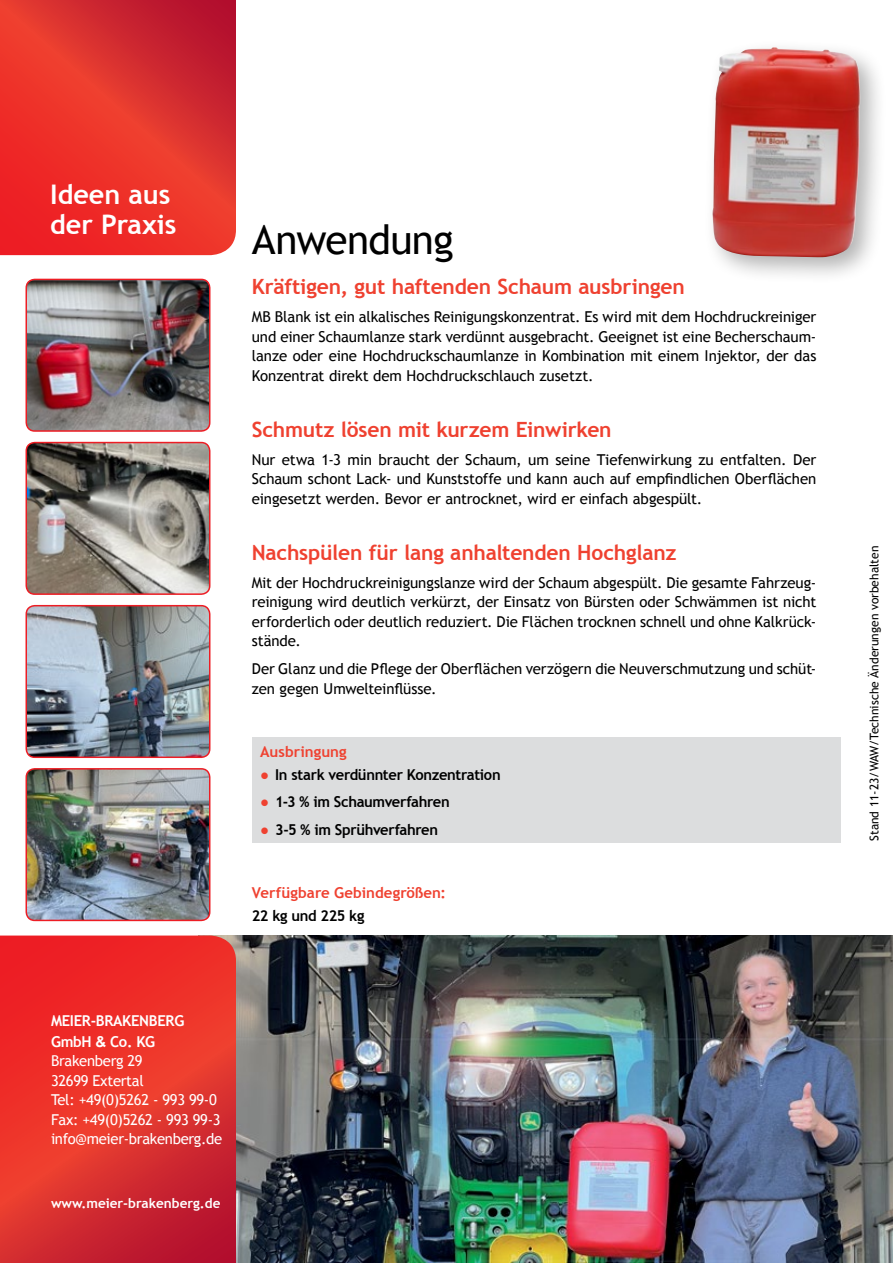
<style>
.page{position:relative;width:893px;height:1263px;background:#fff}
.page>*{position:absolute;margin:0;border:0;box-sizing:border-box;transform-origin:0 0}
.t1{font:40.5px "Trebuchet MS";letter-spacing:-.015em;color:#000}
.t2{font:700 27px/30px "Trebuchet MS";color:#fff}
.t3{font:700 21px "Trebuchet MS";letter-spacing:-.01em;color:#ef4130}
.t4{font:15px/19.5px "Trebuchet MS";letter-spacing:-.005em;color:#000;text-align:justify}
.t5{font:15px/19.5px "Trebuchet MS";letter-spacing:-.02em;color:#fff}
.t6{font:700 15px "Trebuchet MS";letter-spacing:-.02em;color:#000}
.t7{font:700 15px "Trebuchet MS";letter-spacing:.005em;color:#ef4130}
.t8{font:700 15px/21px "Trebuchet MS";letter-spacing:-.02em;color:#fff}
.t9{font:700 13.5px "Trebuchet MS";color:#fff}
.t10{font:12px "Trebuchet MS";color:#000}
.s1{font-weight:400;color:#ef4130}
.s2{font-family:"Arial"}
</style>
<div class="page">
<img style="left:236px;top:935px;width:657px;height:328px">
<div style="left:252px;top:738px;width:589px;height:105px;background:#dcddde"></div>
<img style="left:26px;top:769px;width:184px;height:151px">
<div style="left:26px;top:768px;width:184px;height:153px;border:2px solid #ed1d24;border-radius:9px"></div>
<img style="left:26px;top:279px;width:184px;height:152px">
<div style="left:26px;top:279px;width:184px;height:153px;border:2px solid #ed1d24;border-radius:9px"></div>
<svg style="left:0;top:0;width:236px;height:255px;background:#e22e2c"></svg>
<svg style="left:0;top:935px;width:236px;height:328px;background:#e12d2c"></svg>
<img style="left:26px;top:606px;width:184px;height:151px">
<div style="left:26px;top:605px;width:184px;height:153px;border:2px solid #ed1d24;border-radius:9px"></div>
<div style="left:703px;top:38px;width:185px;height:247px;background:#000;opacity:.3"></div>
<img style="left:712px;top:47px;width:148px;height:210px">
<img style="left:26px;top:443px;width:184px;height:151px">
<div style="left:26px;top:442px;width:184px;height:153px;border:2px solid #ed1d24;border-radius:9px"></div>
<h2 class="t2" style="left:50px;top:179px;width:128px">Ideen aus der Praxis</h2>
<h1 class="t1" style="left:252px;top:216px;width:203px">Anwendung</h1>
<h3 class="t3" style="left:252px;top:274px;width:435px">Kräftigen, gut haftenden Schaum ausbringen</h3>
<p class="t4" style="left:252px;top:307px;width:566px">MB Blank ist ein alkalisches Reinigungskonzentrat. Es wird mit dem Hochdruckreiniger und einer Schaumlanze stark verdünnt ausgebracht. Geeignet ist eine Becherschaum&shy;lanze oder eine Hochdruckschaumlanze in Kombination mit einem Injektor, der das Konzentrat direkt dem Hochdruckschlauch zusetzt.</p>
<h3 class="t3" style="left:252px;top:416px;width:361px">Schmutz lösen mit kurzem Einwirken</h3>
<p class="t4" style="left:252px;top:450px;width:566px">Nur etwa 1-3 min braucht der Schaum, um seine Tiefenwirkung zu entfalten. Der Schaum schont Lack- und Kunststoffe und kann auch auf empfindlichen Oberflächen eingesetzt werden. Bevor er antrocknet, wird er einfach abgespült.</p>
<h3 class="t3" style="left:252px;top:539px;width:426px">Nachspülen für lang anhaltenden Hochglanz</h3>
<p class="t4" style="left:252px;top:573px;width:566px">Mit der Hochdruckreinigungslanze wird der Schaum abgespült. Die gesamte Fahrzeug&shy;reinigung wird deutlich verkürzt, der Einsatz von Bürsten oder Schwämmen ist nicht erforderlich oder deutlich reduziert. Die Flächen trocknen schnell und ohne Kalkrück&shy;stände.</p>
<p class="t4" style="left:252px;top:659px;width:566px">Der Glanz und die Pflege der Oberflächen verzögern die Neuverschmutzung und schüt&shy;zen gegen Umwelteinflüsse.</p>
<p class="t7" style="left:260px;top:742px;width:88px">Ausbringung</p>
<p class="t6" style="left:260px;top:765px;width:242px"><span class="s1">●</span> In stark verdünnter Konzentration</p>
<p class="t6" style="left:260px;top:793px;width:191px"><span class="s1">●</span> 1-3 % im Schaumverfahren</p>
<p class="t6" style="left:260px;top:820px;width:179px"><span class="s1">●</span> 3-5 % im Sprühverfahren</p>
<p class="t7" style="left:252px;top:883px;width:196px">Verfügbare Gebindegrößen:</p>
<p class="t6" style="left:252px;top:906px;width:114px">22 kg und 225 kg</p>
<p class="t8" style="left:51px;top:1010px;width:135px">MEIER-BRAKENBERG<br>GmbH <span class="s2">&amp;</span> Co. KG</p>
<p class="t5" style="left:51px;top:1051px;width:173px">Brakenberg 29<br>32699 Extertal<br>Tel: +49(0)5262 - 993 99-0<br>Fax: +49(0)5262 - 993 99-3 info@meier-brakenberg.de</p>
<p class="t9" style="left:51px;top:1194px;width:171px">www.meier-brakenberg.de</p>
<p class="t10" style="left:867px;top:841px;width:297px;rotate:-90deg">Stand 11-23/WAW/Technische Änderungen vorbehalten</p>
</div>
